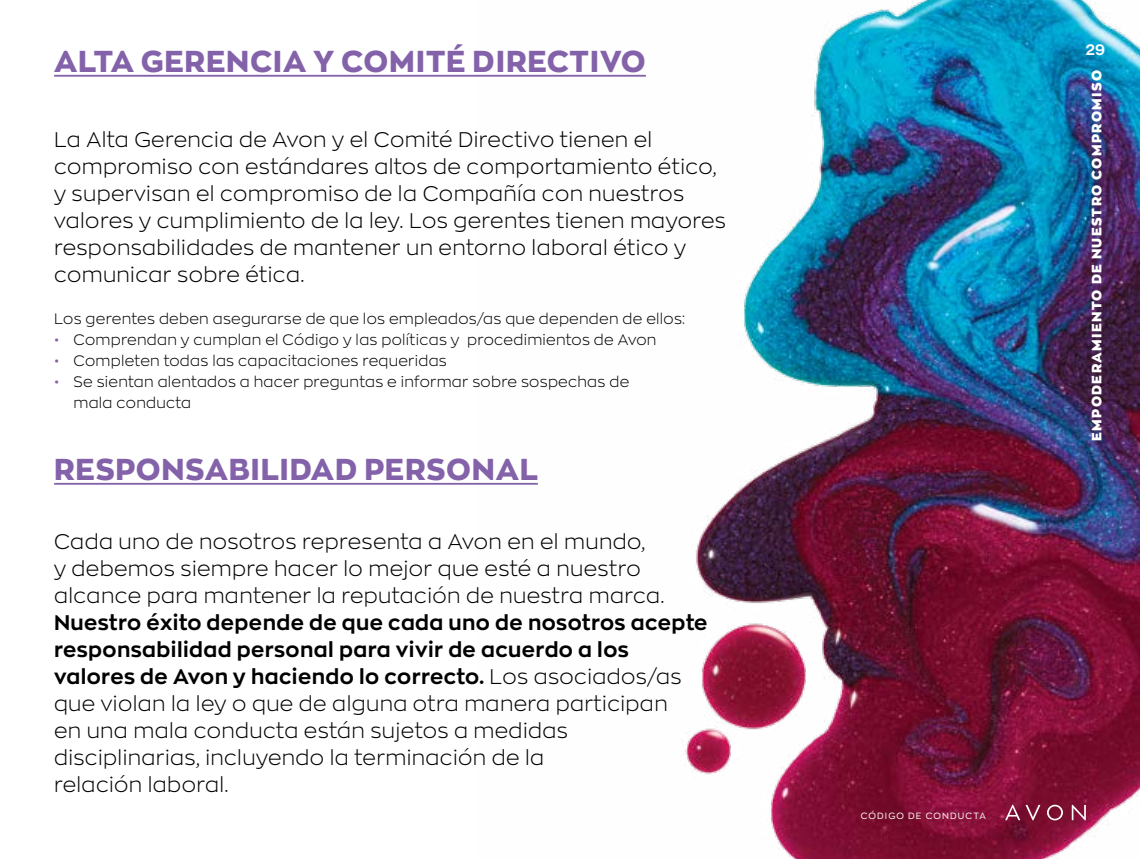
<style>
.page{position:relative;width:1140px;height:859px;background:#fff}
.page>*{position:absolute;margin:0;border:0;box-sizing:border-box;transform-origin:0 0}
.t1{font:800 30px "Zona Pro";letter-spacing:.03em;color:#8362aa}
.t2{font:300 21px/27px "Zona Pro";letter-spacing:.02em;color:#000}
.t3{font:300 15px/21px "Zona Pro";letter-spacing:.02em;color:#000}
.t4{font:700 15px "Zona Pro";color:#fff}
.t5{font:900 13.5px "Zona Pro";letter-spacing:.1em;color:#fff}
.t6{font:9px "Zona Pro";letter-spacing:.125em;color:#fff}
.s1{color:#8362aa}
.s2{font-weight:700}
</style>
<div class="page">
<img style="left:476px;top:0;width:664px;height:859px">
<svg style="left:1005px;top:805px;width:80px;height:15px"></svg>
<hr style="left:54px;top:75px;width:592px;height:2px;background:#8362aa">
<hr style="left:54px;top:483px;width:484px;height:2px;background:#8362aa">
<hr style="left:0;top:0;width:1px;height:857px;background:#8362aa">
<h1 class="t1" style="left:54px;top:42px;width:593px">ALTA GERENCIA Y COMITÉ DIRECTIVO</h1>
<p class="t2" style="left:54px;top:126px;width:673px">La Alta Gerencia de Avon y el Comité Directivo tienen el compromiso con estándares altos de comportamiento ético, y supervisan el compromiso de la Compañía con nuestros valores y cumplimiento de la ley. Los gerentes tienen mayores responsabilidades de mantener un entorno laboral ético y comunicar sobre ética.</p>
<p class="t3" style="left:54px;top:308px;width:632px">Los gerentes deben asegurarse de que los empleados/as que dependen de ellos:</p>
<p class="t3" style="left:54px;top:329px;width:604px"><span class="s1">•</span> Comprendan y cumplan el Código y las políticas y procedimientos de Avon</p>
<p class="t3" style="left:54px;top:350px;width:394px"><span class="s1">•</span> Completen todas las capacitaciones requeridas</p>
<p class="t3" style="left:74px;top:371px;width:557px;text-indent:-20px"><span class="s1">•</span> Se sientan alentados a hacer preguntas e informar sobre sospechas de mala conducta</p>
<h1 class="t1" style="left:54px;top:450px;width:485px">RESPONSABILIDAD PERSONAL</h1>
<p class="t2" style="left:54px;top:528px;width:612px">Cada uno de nosotros representa a Avon en el mundo,<br>y debemos siempre hacer lo mejor que esté a nuestro alcance para mantener la reputación de nuestra marca.</p>
<p class="t2" style="left:54px;top:609px;width:655px"><span class="s2">Nuestro éxito depende de que cada uno de nosotros acepte responsabilidad personal para vivir de acuerdo a los valores de Avon y haciendo lo correcto.</span> Los asociados/as que violan la ley o que de alguna otra manera participan<br>en una mala conducta están sujetos a medidas disciplinarias, incluyendo la terminación de la<br>relación laboral.</p>
<p class="t4" style="left:1086px;top:40px;width:21px">29</p>
<p class="t5" style="left:1087px;top:441px;width:372px;rotate:-90deg">EMPODERAMIENTO DE NUESTRO COMPROMISO</p>
<p class="t6" style="left:860px;top:810px;width:127px">CÓDIGO DE CONDUCTA</p>
</div>
